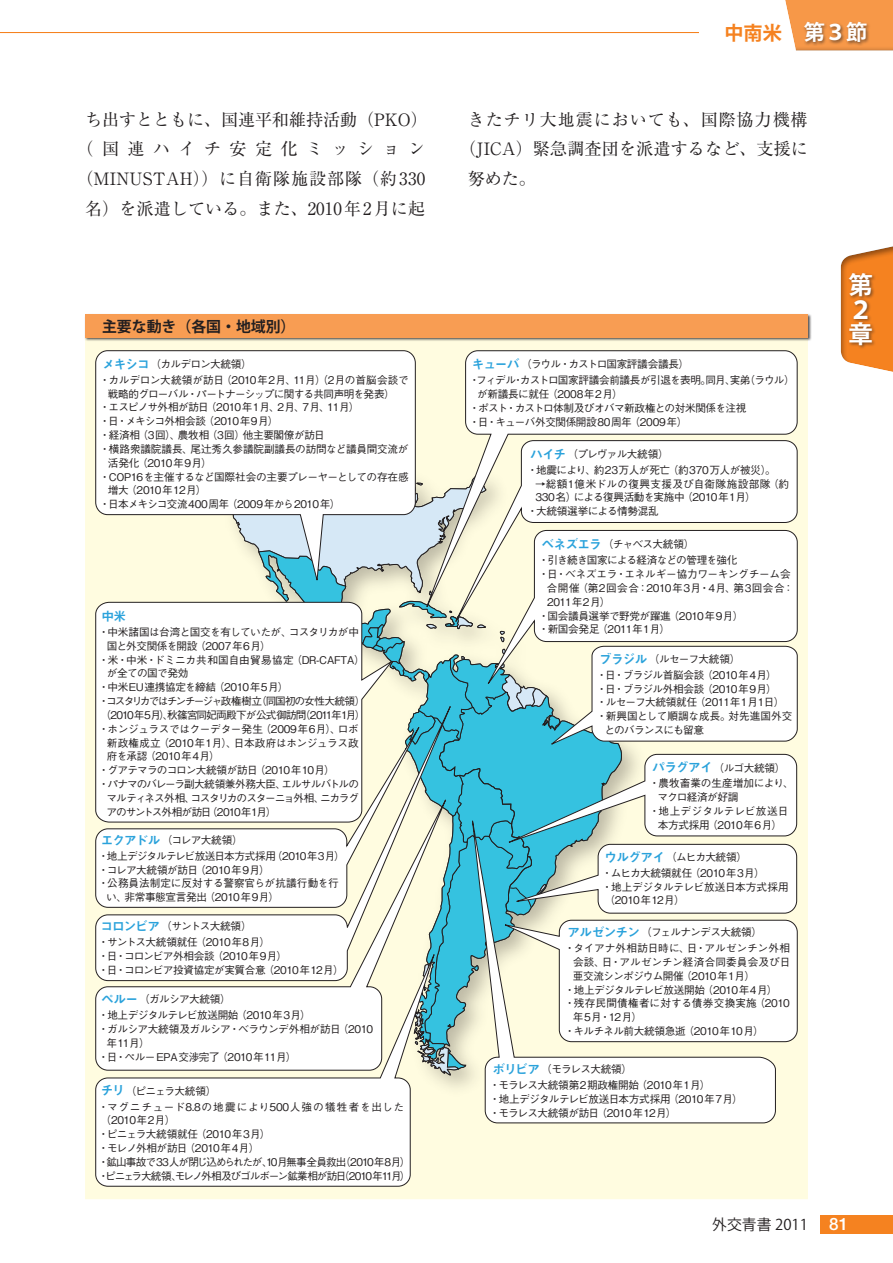
<style>
.page{position:relative;width:893px;height:1263px;background:#fff}
.page>*{position:absolute;margin:0;border:0;box-sizing:border-box;transform-origin:0 0}
.t1{font:700 24.45px/24.5px "Koz Go Pro";color:#fff}
.t2{font:700 19.2px "Koz Go Pro";color:#f58220}
.t3{font:16.95px/29.7px "Ryumin Pro";letter-spacing:.015em;color:#231f20;text-align:center}
.t4{font:16.95px "Ryumin Pro";letter-spacing:.06em;color:#231f20}
.t5{font:700 14.85px "Koz Go Pro";color:#231f20}
.t6{font:14.85px "Koz Go Pro";color:#231f20}
.t7{font:12.75px "Midashi Go Pro MB31";color:#2aa2db}
.t8{font:500 10.65px/15.9px "Gothic BBB Pro";letter-spacing:-.035em;color:#231f20}
.t9{font:500 10.65px/13.8px "Gothic BBB Pro";letter-spacing:-.07em;color:#231f20}
.t10{font:500 10.65px/15.9px "Gothic BBB Pro";letter-spacing:-.065em;color:#231f20}
.t11{font:500 10.65px/15.9px "Gothic BBB Pro";letter-spacing:-.015em;color:#231f20}
.t12{font:500 10.65px "Gothic BBB Pro";letter-spacing:-.055em;color:#231f20}
.t13{font:500 10.65px/15.9px "Gothic BBB Pro";letter-spacing:.055em;color:#231f20}
.t14{font:500 10.65px "Gothic BBB Pro";letter-spacing:-.01em;color:#231f20}
.t15{font:500 10.65px "Gothic BBB Pro";letter-spacing:-.13em;color:#231f20}
.t16{font:500 10.65px "Gothic BBB Pro";letter-spacing:.04em;color:#231f20}
.t17{font:500 10.65px "Gothic BBB Pro";letter-spacing:-.075em;color:#231f20}
.t18{font:500 10.65px "Gothic BBB Pro";letter-spacing:-.115em;color:#231f20}
.t19{font:500 10.65px "Gothic BBB Pro";letter-spacing:.035em;color:#231f20}
.t20{font:500 10.65px "Gothic BBB Pro";letter-spacing:.01em;color:#231f20}
.t21{font:500 10.65px "Gothic BBB Pro";letter-spacing:-.005em;color:#231f20}
.t22{font:500 10.65px "Gothic BBB Pro";letter-spacing:.005em;color:#231f20}
.t23{font:500 10.65px "Gothic BBB Pro";letter-spacing:-.095em;color:#231f20}
.t24{font:500 10.65px "Gothic BBB Pro";color:#231f20}
.t25{font:500 10.65px "Gothic BBB Pro";letter-spacing:.025em;color:#231f20}
.s1{font-size:21.3px;color:#fff}
.s2{font-family:"Midashi Go Pro MB31";font-weight:400;font-size:12.75px;color:#2aa2db}
.s3{font-family:"Helvetica Neue LT Std";font-weight:500;font-size:16.95px;color:#fff}
</style>
<div class="page">
<div style="left:85px;top:341px;width:723px;height:858px;background:#fffce0"></div>
<div style="left:84px;top:313px;width:727px;height:28px;background:#231f20;opacity:.75"></div>
<div style="left:85px;top:314px;width:723px;height:24px;background:#f89d53"></div>
<svg style="left:96px;top:350px;width:320px;height:233px"></svg>
<svg style="left:96px;top:602px;width:124px;height:84px"></svg>
<svg style="left:96px;top:686px;width:124px;height:103px"></svg>
<svg style="left:96px;top:789px;width:124px;height:158px"></svg>
<svg style="left:470px;top:1094px;width:306px;height:29px"></svg>
<svg style="left:96px;top:947px;width:341px;height:239px"></svg>
<svg style="left:220px;top:451px;width:577px;height:643px"></svg>
<svg style="left:485px;top:631px;width:312px;height:58px"></svg>
<svg style="left:450px;top:616px;width:347px;height:15px"></svg>
<svg style="left:423px;top:350px;width:374px;height:266px"></svg>
<div style="left:821px;top:1215px;width:72px;height:19px;background:#f58220"></div>
<div style="left:780px;top:0;width:113px;height:52px;background:#231f20;opacity:.6"></div>
<div style="left:802px;top:20px;width:69px;height:26px;background:#231f20;opacity:.6"></div>
<hr style="left:0;top:32px;width:774px;height:1px;background:#f58220">
<div style="left:699px;top:22px;width:83px;height:21px;background:#fff"></div>
<div style="left:839px;top:243px;width:54px;height:134px;background:#231f20;opacity:.5"></div>
<div style="left:847px;top:271px;width:29px;height:78px;background:#231f20;opacity:.6"></div>
<h2 class="t2" style="left:724px;top:20px;width:144px">中南米 <span class="s1">第３節</span></h2>
<h3 class="t3" style="left:77px;top:103px;width:353px">ち出すとともに、国連平和維持活動（PKO）（国連ハイチ安定化ミッション（MINUSTAH））に自衛隊施設部隊（約 330名）を派遣している。また、2010年 2月に起</h3>
<h3 class="t4" style="left:468px;top:106px;width:342px">きたチリ大地震においても、国際協力機構</h3>
<h3 class="t3" style="left:459px;top:133px;width:350px">（JICA）緊急調査団を派遣するなど、支援に</h3>
<h3 class="t3" style="left:468px;top:163px;width:70px">努めた。</h3>
<h3 class="t5" style="left:102px;top:317px;width:195px">主要な動き（各国・地域別）</h3>
<p class="t8" style="left:100px;top:355px;width:311px"><span class="s2">メキシコ</span>（カルデロン大統領）<br>・カルデロン大統領が訪日（2010年2月、11月）（2月の首脳会談で</p>
<p class="t10" style="left:108px;top:384px;width:288px">戦略的グローバル・パートナーシップに関する共同声明を発表）</p>
<p class="t8" style="left:100px;top:398px;width:261px">・エスピノサ外相が訪日（2010年1月、2月、7月、11月）</p>
<p class="t8" style="left:100px;top:412px;width:180px">・日・メキシコ外相会談（2010年9月）</p>
<p class="t8" style="left:100px;top:426px;width:227px">・経済相（3回）、農牧相（3回）他主要閣僚が訪日</p>
<p class="t8" style="left:100px;top:440px;width:310px">・横路衆議院議長、尾辻秀久参議院副議長の訪問など議員間交流が</p>
<p class="t8" style="left:108px;top:453px;width:105px">活発化（2010年9月）</p>
<p class="t8" style="left:100px;top:467px;width:311px">・COP16を主催するなど国際社会の主要プレーヤーとしての存在感</p>
<p class="t8" style="left:108px;top:481px;width:100px">増大（2010年12月）</p>
<p class="t8" style="left:100px;top:495px;width:242px">・日本メキシコ交流400周年（2009年から2010年）</p>
<p class="t7" style="left:101px;top:606px;width:26px">中米</p>
<p class="t12" style="left:99px;top:623px;width:262px">・中米諸国は台湾と国交を有していたが、コスタリカが中</p>
<p class="t8" style="left:107px;top:636px;width:165px">国と外交関係を開設（2007年6月）</p>
<p class="t14" style="left:99px;top:651px;width:268px">・米・中米・ドミニカ共和国自由貿易協定（DR-CAFTA）</p>
<p class="t8" style="left:107px;top:664px;width:83px">が全ての国で発効</p>
<p class="t8" style="left:99px;top:678px;width:191px">・中米EU連携協定を締結（2010年5月）</p>
<p class="t15" style="left:99px;top:692px;width:268px">・コスタリカではチンチージャ政権樹立（同国初の女性大統領）</p>
<p class="t10" style="left:100px;top:706px;width:266px">（2010年5月）、秋篠宮同妃両殿下が公式御訪問（2011年1月）</p>
<p class="t8" style="left:99px;top:719px;width:262px">・ホンジュラスではクーデター発生（2009年6月）、ロボ</p>
<p class="t8" style="left:107px;top:733px;width:253px">新政権成立（2010年1月）、日本政府はホンジュラス政</p>
<p class="t8" style="left:107px;top:747px;width:114px">府を承認（2010年4月）</p>
<p class="t12" style="left:99px;top:761px;width:238px">・グアテマラのコロン大統領が訪日（2010年10月）</p>
<p class="t17" style="left:99px;top:775px;width:262px">・パナマのバレーラ副大統領兼外務大臣、エルサルバトルの</p>
<p class="t18" style="left:106px;top:789px;width:254px">マルティネス外相、コスタリカのスターニョ外相、ニカラグ</p>
<p class="t23" style="left:106px;top:803px;width:171px">アのサントス外相が訪日（2010年1月）</p>
<p class="t8" style="left:98px;top:830px;width:248px"><span class="s2">エクアドル</span>（コレア大統領）<br>・地上デジタルテレビ放送日本方式採用（2010年3月）</p>
<p class="t8" style="left:98px;top:860px;width:173px">・コレア大統領が訪日（2010年9月）</p>
<p class="t21" style="left:98px;top:875px;width:242px">・公務員法制定に反対する警察官らが抗議行動を行</p>
<p class="t8" style="left:106px;top:888px;width:174px">い、非常事態宣言発出（2010年9月）</p>
<p class="t8" style="left:98px;top:917px;width:173px"><span class="s2">コロンビア</span>（サントス大統領）<br>・サントス大統領就任（2010年8月）</p>
<p class="t8" style="left:98px;top:948px;width:247px;line-height:13.8px">・日・コロンビア外相会談（2010年9月）<br>・日・コロンビア投資協定が実質合意（2010年12月）</p>
<p class="t8" style="left:98px;top:990px;width:214px"><span class="s2">ペルー</span>（ガルシア大統領）<br>・地上デジタルテレビ放送開始（2010年3月）</p>
<p class="t8" style="left:98px;top:1020px;width:277px">・ガルシア大統領及ガルシア・ベラウンデ外相が訪日（2010</p>
<p class="t8" style="left:106px;top:1033px;width:45px">年11月）</p>
<p class="t8" style="left:98px;top:1047px;width:200px">・日・ペルーEPA交渉完了（2010年11月）</p>
<p class="t13" style="left:98px;top:1081px;width:308px"><span class="s2">チリ</span>（ピニェラ大統領）<br>・マグニチュード8.8の地震により500人強の犠牲者を出した</p>
<p class="t9" style="left:98px;top:1112px;width:314px">（2010年2月）<br>・ピニェラ大統領就任（2010年3月）<br>・モレノ外相が訪日（2010年4月）<br>・鉱山事故で33人が閉じ込められたが、10月無事全員救出（2010年8月）・ピニェラ大統領、モレノ外相及びゴルボーン鉱業相が訪日（2010年11月）</p>
<p class="t8" style="left:469px;top:355px;width:327px"><span class="s2">キューバ</span>（ラウル・カストロ国家評議会議長）<br>・フィデル・カストロ国家評議会前議長が引退を表明。同月、実弟（ラウル）</p>
<p class="t8" style="left:469px;top:386px;width:279px;line-height:13.8px;text-indent:8px">が新議長に就任（2008年2月）<br>・ポスト・カストロ体制及びオバマ新政権との対米関係を注視・日・キューバ外交関係開設80周年（2009年）</p>
<p class="t8" style="left:527px;top:444px;width:250px"><span class="s2">ハイチ</span>（プレヴァル大統領）<br>・地震により、約23万人が死亡（約370万人が被災）。</p>
<p class="t19" style="left:535px;top:475px;width:255px">→総額1億米ドルの復興支援及び自衛隊施設部隊（約</p>
<p class="t8" style="left:535px;top:488px;width:222px">330名）による復興活動を実施中（2010年1月）</p>
<p class="t8" style="left:527px;top:502px;width:133px">・大統領選挙による情勢混乱</p>
<p class="t10" style="left:539px;top:535px;width:200px"><span class="s2">ベネズエラ</span>（チャベス大統領）<br>・引き続き国家による経済などの管理を強化</p>
<p class="t8" style="left:539px;top:565px;width:254px">・日・ベネズエラ・エネルギー協力ワーキングチーム会</p>
<p class="t16" style="left:547px;top:579px;width:248px">合開催（第2回会合：2010年3月・4月、第3回会合：</p>
<p class="t8" style="left:547px;top:592px;width:65px">2011年2月）</p>
<p class="t8" style="left:539px;top:606px;width:206px">・国会議員選挙で野党が躍進（2010年9月）</p>
<p class="t8" style="left:539px;top:620px;width:133px">・新国会発足（2011年1月）</p>
<p class="t8" style="left:597px;top:649px;width:182px"><span class="s2">ブラジル</span>（ルセーフ大統領）<br>・日・ブラジル首脳会談（2010年4月）</p>
<p class="t8" style="left:597px;top:679px;width:182px">・日・ブラジル外相会談（2010年9月）</p>
<p class="t8" style="left:597px;top:693px;width:189px">・ルセーフ大統領就任（2011年1月1日）</p>
<p class="t24" style="left:597px;top:708px;width:197px">・新興国として順調な成長。対先進国外交</p>
<p class="t10" style="left:604px;top:721px;width:101px">とのバランスにも留意</p>
<p class="t11" style="left:649px;top:758px;width:146px"><span class="s2">パラグアイ</span>（ルゴ大統領）・農牧畜業の生産増加により、</p>
<p class="t8" style="left:657px;top:788px;width:83px">マクロ経済が好調</p>
<p class="t25" style="left:649px;top:802px;width:141px">・地上デジタルテレビ放送日</p>
<p class="t8" style="left:658px;top:816px;width:126px">本方式採用（2010年6月）</p>
<p class="t8" style="left:602px;top:848px;width:164px"><span class="s2">ウルグアイ</span>（ムヒカ大統領）<br>・ムヒカ大統領就任（2010年3月）</p>
<p class="t8" style="left:602px;top:878px;width:188px;line-height:13.8px">・地上デジタルテレビ放送日本方式採用（2010年12月）</p>
<p class="t11" style="left:565px;top:923px;width:227px"><span class="s2">アルゼンチン</span>（フェルナンデス大統領）<br>・タイアナ外相訪日時に、日・アルゼンチン外相</p>
<p class="t22" style="left:573px;top:953px;width:219px">会談、日・アルゼンチン経済合同委員会及び日</p>
<p class="t8" style="left:573px;top:966px;width:184px">亜交流シンポジウム開催（2010年1月）</p>
<p class="t8" style="left:565px;top:980px;width:214px">・地上デジタルテレビ放送開始（2010年4月）</p>
<p class="t20" style="left:565px;top:995px;width:227px">・残存民間債権者に対する債券交換実施（2010</p>
<p class="t8" style="left:573px;top:1008px;width:71px">年5月・12月）</p>
<p class="t8" style="left:565px;top:1022px;width:201px">・キルチネル前大統領急逝（2010年10月）</p>
<p class="t8" style="left:489px;top:1060px;width:222px"><span class="s2">ボリビア</span>（モラレス大統領）<br>・モラレス大統領第2期政権開始（2010年1月）</p>
<p class="t8" style="left:489px;top:1090px;width:255px;line-height:13.8px">・地上デジタルテレビ放送日本方式採用（2010年7月）・モラレス大統領が訪日（2010年12月）</p>
<h1 class="t1" style="left:848px;top:274px;width:25px">第<br>２章</h1>
<h3 class="t6" style="left:712px;top:1215px;width:137px">外交青書 2011 <span class="s3">81</span></h3>
</div>
